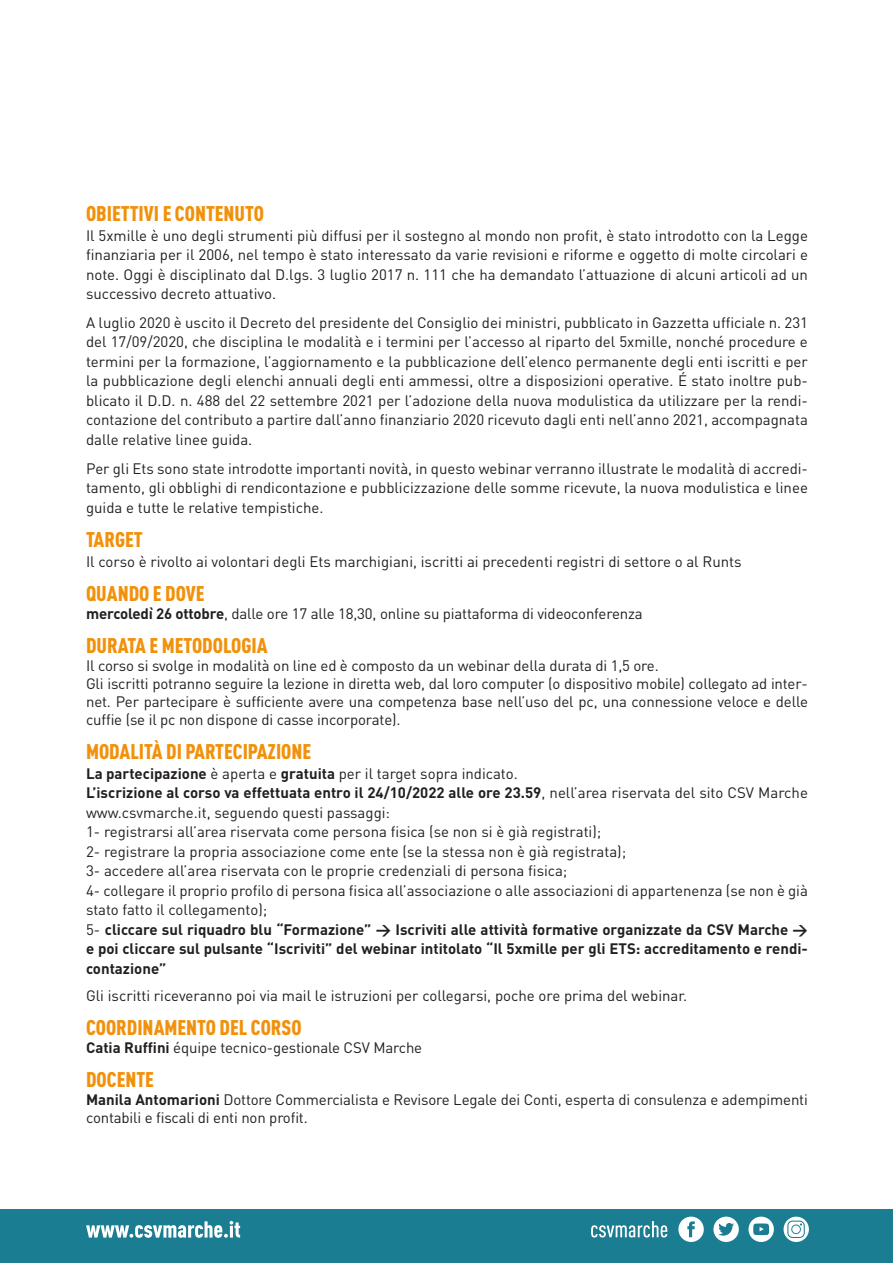
<style>
.page{position:relative;width:893px;height:1263px;background:#fff}
.page>*{position:absolute;margin:0;border:0;box-sizing:border-box;transform-origin:0 0}
.t1{font:900 21px "DIN Cond";color:#f1910b}
.t2{font:15px/19.5px "DIN";color:#231f20;text-align:justify}
.t3{font:700 15px/19.5px "DIN";color:#231f20}
.s1{font-weight:700}
.s2{font-weight:400}
</style>
<div class="page">
<div style="left:0;top:1209px;width:893px;height:54px;background:#1a7d92"></div>
<svg style="left:86px;top:1221px;width:154px;height:17px"></svg>
<svg style="left:591px;top:1221px;width:76px;height:16px"></svg>
<svg style="left:713px;top:1216px;width:26px;height:26px"></svg>
<svg style="left:783px;top:1216px;width:26px;height:26px"></svg>
<svg style="left:678px;top:1216px;width:26px;height:26px"></svg>
<svg style="left:748px;top:1216px;width:26px;height:26px"></svg>
<p class="t1" style="left:86px;top:201px;width:179px">OBIETTIVI E CONTENUTO</p>
<p class="t2" style="left:86px;top:225px;width:723px">Il 5xmille è uno degli strumenti più diffusi per il sostegno al mondo non profit, è stato introdotto con la Legge finanziaria per il 2006, nel tempo è stato interessato da varie revisioni e riforme e oggetto di molte circolari e note. Oggi è disciplinato dal D.lgs. 3 luglio 2017 n. 111 che ha demandato l’attuazione di alcuni articoli ad un successivo decreto attuativo.</p>
<p class="t2" style="left:86px;top:312px;width:723px">A luglio 2020 è uscito il Decreto del presidente del Consiglio dei ministri, pubblicato in Gazzetta ufficiale n. 231 del 17/09/2020, che disciplina le modalità e i termini per l’accesso al riparto del 5xmille, nonché procedure e termini per la formazione, l’aggiornamento e la pubblicazione dell’elenco permanente degli enti iscritti e per la pubblicazione degli elenchi annuali degli enti ammessi, oltre a disposizioni operative. É stato inoltre pub&shy;blicato il D.D. n. 488 del 22 settembre 2021 per l’adozione della nuova modulistica da utilizzare per la rendi&shy;contazione del contributo a partire dall’anno finanziario 2020 ricevuto dagli enti nell’anno 2021, accompagnata dalle relative linee guida.</p>
<p class="t2" style="left:86px;top:458px;width:723px">Per gli Ets sono state introdotte importanti novità, in questo webinar verranno illustrate le modalità di accredi&shy;tamento, gli obblighi di rendicontazione e pubblicizzazione delle somme ricevute, la nuova modulistica e linee guida e tutte le relative tempistiche.</p>
<p class="t1" style="left:86px;top:526px;width:58px">TARGET</p>
<p class="t2" style="left:86px;top:551px;width:657px">Il corso è rivolto ai volontari degli Ets marchigiani, iscritti ai precedenti registri di settore o al Runts</p>
<p class="t1" style="left:86px;top:580px;width:120px">QUANDO E DOVE</p>
<p class="t2" style="left:86px;top:603px;width:558px"><span class="s1">mercoledì 26 ottobre</span>, dalle ore 17 alle 18,30, online su piattaforma di videoconferenza</p>
<p class="t1" style="left:86px;top:632px;width:183px">DURATA E METODOLOGIA</p>
<p class="t2" style="left:86px;top:655px;width:574px">Il corso si svolge in modalità on line ed è composto da un webinar della durata di 1,5 ore.</p>
<p class="t2" style="left:86px;top:674px;width:723px;line-height:18px">Gli iscritti potranno seguire la lezione in diretta web, dal loro computer (o dispositivo mobile) collegato ad inter&shy;net. Per partecipare è sufficiente avere una competenza base nell’uso del pc, una connessione veloce e delle cuffie (se il pc non dispone di casse incorporate).</p>
<p class="t1" style="left:86px;top:738px;width:227px">MODALITÀ DI PARTECIPAZIONE</p>
<p class="t2" style="left:86px;top:763px;width:433px"><span class="s1">La partecipazione</span> è aperta e <span class="s1">gratuita</span> per il target sopra indicato.</p>
<p class="t2" style="left:86px;top:783px;width:723px"><span class="s1">L’iscrizione al corso va effettuata entro il 24/10/2022 alle ore 23.59</span>, nell’area riservata del sito CSV Marche www.csvmarche.it, seguendo questi passaggi:</p>
<p class="t2" style="left:86px;top:822px;width:517px">1- registrarsi all’area riservata come persona fisica (se non si è già registrati);</p>
<p class="t2" style="left:86px;top:841px;width:542px">2- registrare la propria associazione come ente (se la stessa non è già registrata);</p>
<p class="t2" style="left:86px;top:861px;width:483px">3- accedere all’area riservata con le proprie credenziali di persona fisica;</p>
<p class="t2" style="left:86px;top:880px;width:723px">4- collegare il proprio profilo di persona fisica all’associazione o alle associazioni di appartenenza (se non è già stato fatto il collegamento);</p>
<p class="t3" style="left:86px;top:919px;width:723px"><span class="s2">5-</span> cliccare sul riquadro blu “Formazione” &gt; Iscriviti alle attività formative organizzate da CSV Marche &gt;</p>
<p class="t3" style="left:86px;top:938px;width:723px">e poi cliccare sul pulsante “Iscriviti” del webinar intitolato “Il 5xmille per gli ETS: accreditamento e rendi&shy;contazione”</p>
<p class="t2" style="left:86px;top:985px;width:602px">Gli iscritti riceveranno poi via mail le istruzioni per collegarsi, poche ore prima del webinar.</p>
<p class="t1" style="left:86px;top:1014px;width:217px">COORDINAMENTO DEL CORSO</p>
<p class="t2" style="left:86px;top:1037px;width:338px"><span class="s1">Catia Ruffini</span> équipe tecnico-gestionale CSV Marche</p>
<p class="t1" style="left:86px;top:1066px;width:69px">DOCENTE</p>
<p class="t2" style="left:86px;top:1090px;width:723px;line-height:18px"><span class="s1">Manila Antomarioni</span> Dottore Commercialista e Revisore Legale dei Conti, esperta di consulenza e adempimenti contabili e fiscali di enti non profit.</p>
</div>
